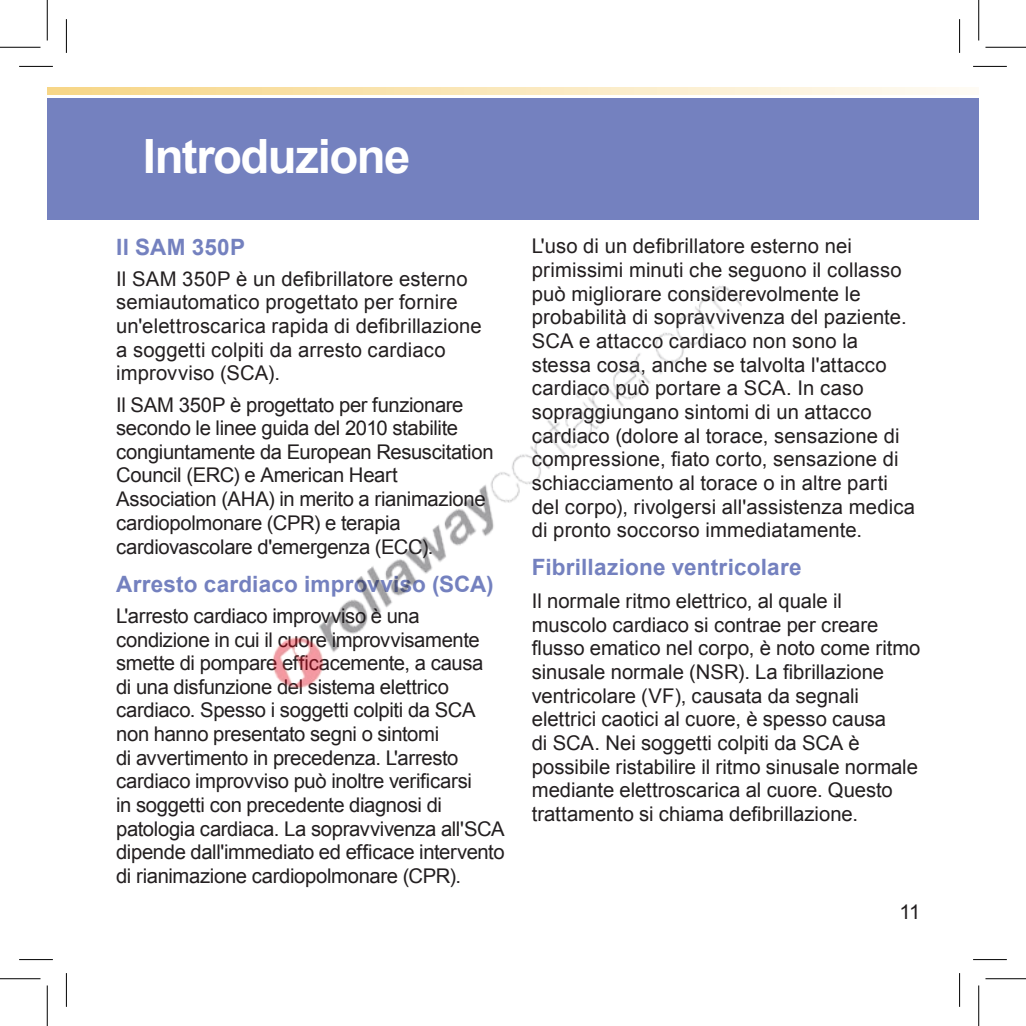
<style>
.page{position:relative;width:1026px;height:1026px;background:#fff}
.page>*{position:absolute;margin:0;border:0;box-sizing:border-box;transform-origin:0 0}
.t1{font:700 47.25px "Arial";letter-spacing:-.03em;color:#fff}
.t2{font:700 22.5px "Arial";letter-spacing:.01em;color:#7481bf}
.t3{font:20.25px/23.6px "Arial";color:#231f20}
.t4{font:20.25px/23.6px "Arial";letter-spacing:-.02em;color:#231f20}
</style>
<div class="page">
<div style="left:47px;top:98px;width:931px;height:121px;background:#7481bf"></div>
<svg style="left:47px;top:87px;width:928px;height:8px;background:#fae8bd"></svg>
<hr style="left:19px;top:66px;width:34px;height:1px;background:#000">
<hr style="left:973px;top:66px;width:34px;height:1px;background:#000">
<hr style="left:19px;top:959px;width:34px;height:1px;background:#000">
<hr style="left:973px;top:959px;width:34px;height:1px;background:#000">
<hr style="left:66px;top:19px;width:1px;height:34px;background:#000">
<hr style="left:66px;top:973px;width:1px;height:34px;background:#000">
<hr style="left:959px;top:19px;width:1px;height:34px;background:#000">
<hr style="left:959px;top:973px;width:1px;height:34px;background:#000">
<hr style="left:0;top:47px;width:40px;height:1px;background:#000">
<hr style="left:985px;top:47px;width:41px;height:1px;background:#000">
<hr style="left:0;top:978px;width:40px;height:1px;background:#000">
<hr style="left:985px;top:978px;width:41px;height:1px;background:#000">
<hr style="left:47px;top:0;width:1px;height:40px;background:#000">
<hr style="left:47px;top:985px;width:1px;height:41px;background:#000">
<hr style="left:978px;top:0;width:1px;height:40px;background:#000">
<hr style="left:978px;top:985px;width:1px;height:41px;background:#000">
<img style="left:192px;top:219px;width:641px;height:470px">
<h1 class="t1" style="left:143px;top:125px;width:269px">Introduzione</h1>
<p class="t2" style="left:116px;top:232px;width:130px">Il SAM 350P</p>
<p class="t3" style="left:116px;top:267px;width:367px">Il SAM 350P è un defibrillatore esterno semiautomatico progettato per fornire un'elettroscarica rapida di defibrillazione a soggetti colpiti da arresto cardiaco improvviso (SCA).</p>
<p class="t4" style="left:116px;top:393px;width:379px">Il SAM 350P è progettato per funzionare secondo le linee guida del 2010 stabilite congiuntamente da European Resuscitation Council (ERC) e American Heart Association (AHA) in merito a rianimazione cardiopolmonare (CPR) e terapia cardiovascolare d'emergenza (ECC).</p>
<p class="t2" style="left:116px;top:569px;width:379px">Arresto cardiaco improvviso (SCA)</p>
<p class="t4" style="left:116px;top:604px;width:390px">L'arresto cardiaco improvviso è una condizione in cui il cuore improvvisamente smette di pompare efficacemente, a causa<br>di una disfunzione del sistema elettrico cardiaco. Spesso i soggetti colpiti da SCA non hanno presentato segni o sintomi<br>di avvertimento in precedenza. L'arresto cardiaco improvviso può inoltre verificarsi<br>in soggetti con precedente diagnosi di patologia cardiaca. La sopravvivenza all'SCA dipende dall'immediato ed efficace intervento di rianimazione cardiopolmonare (CPR).</p>
<p class="t3" style="left:532px;top:235px;width:385px">L'uso di un defibrillatore esterno nei primissimi minuti che seguono il collasso può migliorare considerevolmente le probabilità di sopravvivenza del paziente.<br>SCA e attacco cardiaco non sono la stessa cosa, anche se talvolta l'attacco cardiaco può portare a SCA. In caso sopraggiungano sintomi di un attacco cardiaco (dolore al torace, sensazione di compressione, fiato corto, sensazione di schiacciamento al torace o in altre parti del corpo), rivolgersi all'assistenza medica di pronto soccorso immediatamente.</p>
<p class="t2" style="left:532px;top:552px;width:271px">Fibrillazione ventricolare</p>
<p class="t3" style="left:532px;top:589px;width:390px">Il normale ritmo elettrico, al quale il muscolo cardiaco si contrae per creare flusso ematico nel corpo, è noto come ritmo sinusale normale (NSR). La fibrillazione ventricolare (VF), causata da segnali elettrici caotici al cuore, è spesso causa<br>di SCA. Nei soggetti colpiti da SCA è possibile ristabilire il ritmo sinusale normale mediante elettroscarica al cuore. Questo trattamento si chiama defibrillazione.</p>
<p class="t3" style="left:899px;top:900px;width:22px">11</p>
</div>
